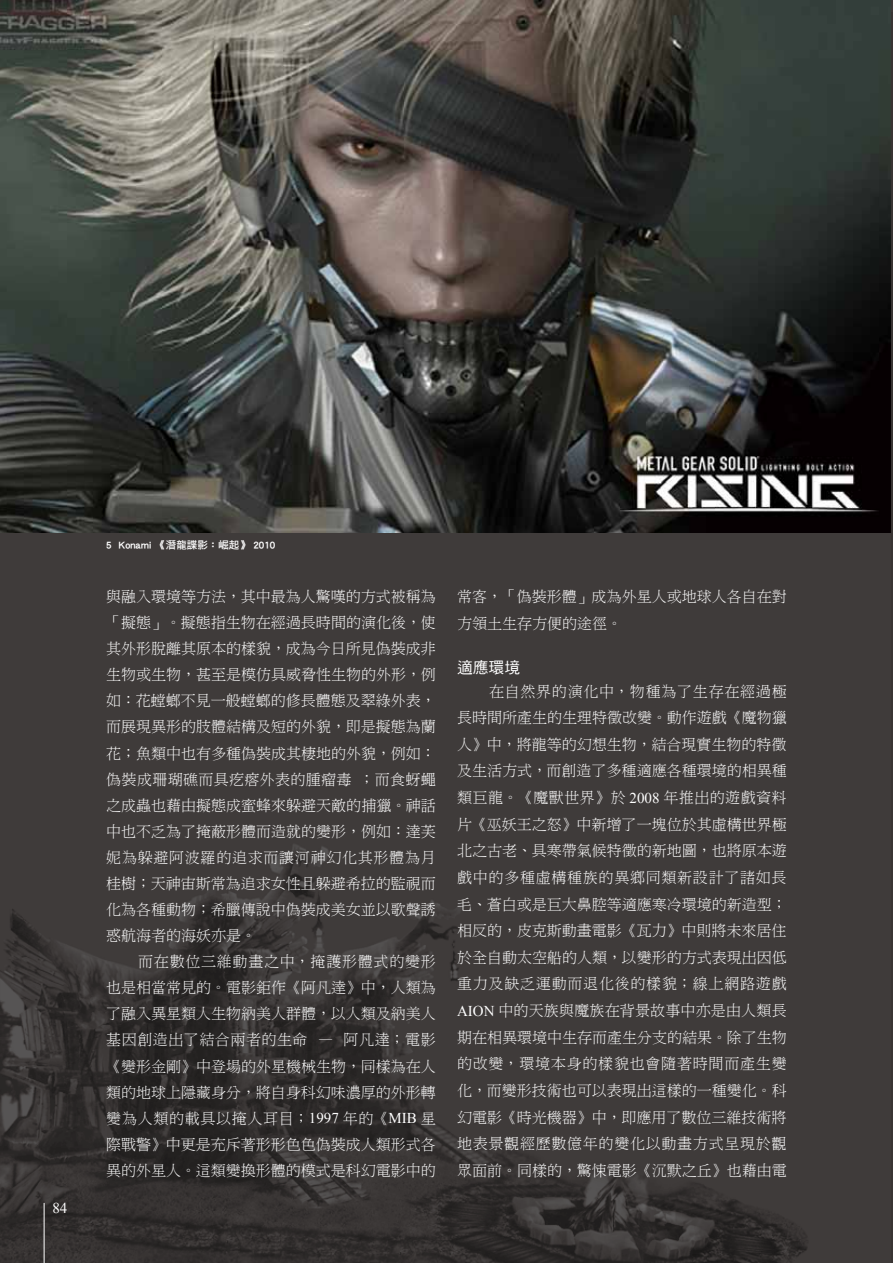
<style>
.page{position:relative;width:893px;height:1263px;background:#fff}
.page>*{position:absolute;margin:0;border:0;box-sizing:border-box;transform-origin:0 0}
.t1{font:15.75px "DF Hei Std W5";color:#fff}
.t2{font:15px/26.1px "DF Ming Lt HK BF";color:#fff;text-align:justify}
.t3{font:15px "Times New Roman";color:#fff}
.t4{font:10.5px "DF Hei Bd HKP BF";color:#fff}
.s1{font-family:"Times New Roman"}
</style>
<div class="page">
<img style="left:0;top:13px;width:893px;height:1250px">
<img style="left:0;top:0;width:891px;height:533px">
<hr style="left:44px;top:1203px;width:1px;height:60px;background:#fff">
<p class="t3" style="left:52px;top:1198px;width:16px">84</p>
<p class="t4" style="left:106px;top:539px;width:170px">5 Konami 《潛龍諜影：崛起》 2010</p>
<p class="t2" style="left:106px;top:583px;width:331px">與融入環境等方法，其中最為人驚嘆的方式被稱為「擬態」。擬態指生物在經過長時間的演化後，使其外形脫離其原本的樣貌，成為今日所見偽裝成非生物或生物，甚至是模仿具威脅性生物的外形，例如：花螳螂不見一般螳螂的修長體態及翠綠外表，而展現異形的肢體結構及短的外貌，即是擬態為蘭花；魚類中也有多種偽裝成其棲地的外貌，例如：偽裝成珊瑚礁而具疙瘩外表的腫瘤毒鮋；而食蚜蠅之成蟲也藉由擬態成蜜蜂來躲避天敵的捕獵。神話中也不乏為了掩蔽形體而造就的變形，例如：達芙妮為躲避阿波羅的追求而讓河神幻化其形體為月桂樹；天神宙斯常為追求女性且躲避希拉的監視而化為各種動物；希臘傳說中偽裝成美女並以歌聲誘惑航海者的海妖亦是。</p>
<p class="t2" style="left:106px;top:949px;width:331px;text-indent:32px">而在數位三維動畫之中，掩護形體式的變形也是相當常見的。電影鉅作《阿凡達》中，人類為了融入異星類人生物納美人群體，以人類及納美人基因創造出了結合兩者的生命 — 阿凡達；電影《變形金剛》中登場的外星機械生物，同樣為在人類的地球上隱藏身分，將自身科幻味濃厚的外形轉變為人類的載具以掩人耳目；<span class="s1">1997</span> 年的《<span class="s1">MIB</span> 星際戰警》中更是充斥著形形色色偽裝成人類形式各異的外星人。這類變換形體的模式是科幻電影中的</p>
<p class="t2" style="left:457px;top:583px;width:331px;line-height:26.7px">常客，「偽裝形體」成為外星人或地球人各自在對方領土生存方便的途徑。</p>
<p class="t1" style="left:457px;top:659px;width:64px">適應環境</p>
<p class="t2" style="left:457px;top:678px;width:331px;line-height:26.5px;text-indent:32px">在自然界的演化中，物種為了生存在經過極長時間所產生的生理特徵改變。動作遊戲《魔物獵人》中，將龍等的幻想生物，結合現實生物的特徵及生活方式，而創造了多種適應各種環境的相異種類巨龍。《魔獸世界》於 <span class="s1">2008</span> 年推出的遊戲資料片《巫妖王之怒》中新增了一塊位於其虛構世界極北之古老、具寒帶氣候特徵的新地圖，也將原本遊戲中的多種虛構種族的異鄉同類新設計了諸如長毛、蒼白或是巨大鼻腔等適應寒冷環境的新造型；相反的，皮克斯動畫電影《瓦力》中則將未來居住於全自動太空船的人類，以變形的方式表現出因低重力及缺乏運動而退化後的樣貌；線上網路遊戲<span class="s1">AION</span> 中的天族與魔族在背景故事中亦是由人類長期在相異環境中生存而產生分支的結果。除了生物的改變，環境本身的樣貌也會隨著時間而產生變化，而變形技術也可以表現出這樣的一種變化。科幻電影《時光機器》中，即應用了數位三維技術將地表景觀經歷數億年的變化以動畫方式呈現於觀眾面前。同樣的，驚悚電影《沉默之丘》也藉由電</p>
</div>
